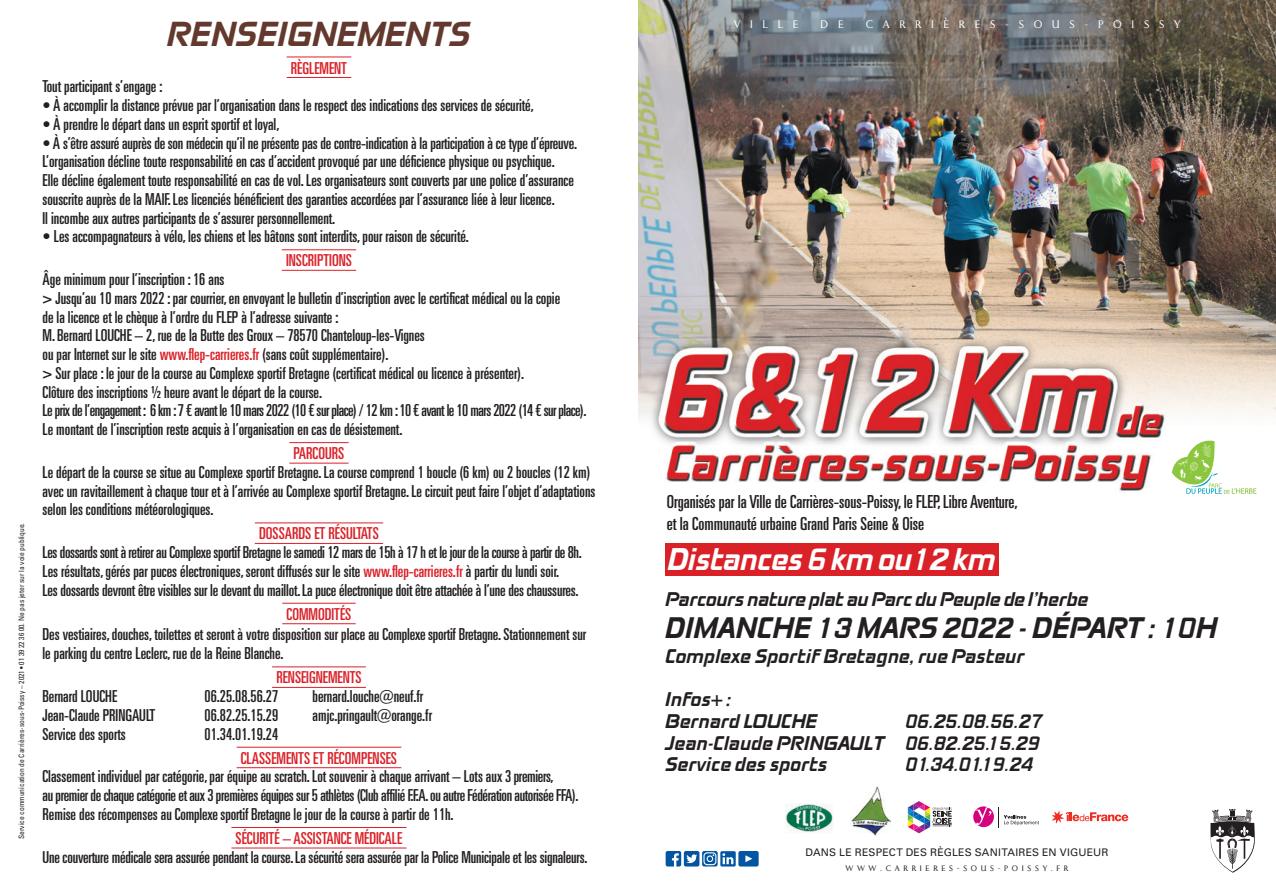
<style>
.page{position:relative;width:1276px;height:893px;background:#fff}
.page>*{position:absolute;margin:0;border:0;box-sizing:border-box;transform-origin:0 0}
.t1{font:700 31.5px "Panama";color:#63382d}
.t2{font:700 28.5px "Panama";letter-spacing:-.02em;color:#fff}
.t3{font:700 27px "Panama";color:#231f20}
.t4{font:700 18px/21.6px "Panama";color:#231f20}
.t5{font:18px/21.6px "Univers LT Pro Ult Cond";color:#231f20}
.t6{font:700 18px "Panama";letter-spacing:-.02em;color:#231f20}
.t7{font:16.5px/18.8px "Univers LT Pro Ult Cond";color:#231f20}
.t8{font:16.5px "Univers LT Pro Ult Cond";color:#da2128}
.t9{font:10.5px "Univers LT Pro 55 Roman";letter-spacing:.02em;color:#231f20}
.t10{font:300 10.2px "Pompei";letter-spacing:.95em;color:#fff}
.t11{font:condensed 7.5px "Univers LT Pro";color:#231f20}
.t12{font:300 7.35px "Pompei";letter-spacing:.5em;color:#231f20}
.s1{color:#da2128}
</style>
<div class="page">
<hr style="left:287px;top:77px;width:64px;height:1px;background:#da2128">
<hr style="left:287px;top:57px;width:64px;height:1px;background:#da2128">
<hr style="left:282px;top:270px;width:74px;height:1px;background:#da2128">
<hr style="left:282px;top:249px;width:74px;height:1px;background:#da2128">
<hr style="left:289px;top:463px;width:60px;height:1px;background:#da2128">
<hr style="left:289px;top:442px;width:60px;height:1px;background:#da2128">
<hr style="left:255px;top:543px;width:128px;height:1px;background:#da2128">
<hr style="left:255px;top:522px;width:128px;height:1px;background:#da2128">
<hr style="left:282px;top:623px;width:74px;height:1px;background:#da2128">
<hr style="left:282px;top:603px;width:74px;height:1px;background:#da2128">
<hr style="left:272px;top:687px;width:94px;height:1px;background:#da2128">
<hr style="left:272px;top:666px;width:94px;height:1px;background:#da2128">
<hr style="left:237px;top:767px;width:164px;height:1px;background:#da2128">
<hr style="left:237px;top:747px;width:164px;height:1px;background:#da2128">
<hr style="left:231px;top:848px;width:175px;height:1px;background:#da2128">
<hr style="left:231px;top:827px;width:175px;height:1px;background:#da2128">
<img style="left:638px;top:0;width:638px;height:867px">
<svg style="left:908px;top:801px;width:44px;height:32px"></svg>
<svg style="left:1051px;top:811px;width:77px;height:12px"></svg>
<img style="left:850px;top:786px;width:40px;height:49px">
<img style="left:785px;top:804px;width:48px;height:30px">
<svg style="left:973px;top:806px;width:66px;height:21px"></svg>
<svg style="left:1210px;top:809px;width:44px;height:64px"></svg>
<svg style="left:1172px;top:441px;width:84px;height:53px"></svg>
<div style="left:665px;top:543px;width:334px;height:33px;background:#da2128"></div>
<svg style="left:665px;top:851px;width:93px;height:15px"></svg>
<p class="t11" style="left:17px;top:839px;width:318px;rotate:-90deg">Service communication de Carrières-sous-Poissy – 2021 • 01 39 22 36 00. Ne pas jeter sur la voie publique.</p>
<h1 class="t1" style="left:167px;top:13px;width:305px">RENSEIGNEMENTS</h1>
<p class="t8" style="left:291px;top:56px;width:58px">RÈGLEMENT</p>
<p class="t7" style="left:43px;top:76px;width:121px">Tout participant s’engage :</p>
<p class="t7" style="left:43px;top:95px;width:493px">• À accomplir la distance prévue par l’organisation dans le respect des indications des services de sécurité,</p>
<p class="t7" style="left:43px;top:114px;width:238px">• À prendre le départ dans un esprit sportif et loyal,</p>
<p class="t7" style="left:43px;top:132px;width:536px">• À s’être assuré auprès de son médecin qu’il ne présente pas de contre-indication à la participation à ce type d’épreuve.<br>L’organisation décline toute responsabilité en cas d’accident provoqué par une déficience physique ou psychique.<br>Elle décline également toute responsabilité en cas de vol. Les organisateurs sont couverts par une police d’assurance souscrite auprès de la MAIF. Les licenciés bénéficient des garanties accordées par l’assurance liée à leur licence.<br>Il incombe aux autres participants de s’assurer personnellement.</p>
<p class="t7" style="left:43px;top:226px;width:428px">• Les accompagnateurs à vélo, les chiens et les bâtons sont interdits, pour raison de sécurité.</p>
<p class="t8" style="left:286px;top:249px;width:67px">INSCRIPTIONS</p>
<p class="t7" style="left:43px;top:269px;width:545px">Âge minimum pour l’inscription : 16 ans<br>&gt; Jusqu’au 10 mars 2022 : par courrier, en envoyant le bulletin d’inscription avec le certificat médical ou la copie<br>de la licence et le chèque à l’ordre du FLEP à l’adresse suivante :<br>M. Bernard LOUCHE – 2, rue de la Butte des Groux – 78570 Chanteloup-les-Vignes<br>ou par Internet sur le site <span class="s1">www.flep-carrieres.fr</span> (sans coût supplémentaire).<br>&gt; Sur place : le jour de la course au Complexe sportif Bretagne (certificat médical ou licence à présenter).<br>Clôture des inscriptions ½ heure avant le départ de la course.<br>Le prix de l’engagement : 6 km : 7 € avant le 10 mars 2022 (10 € sur place) / 12 km : 10 € avant le 10 mars 2022 (14 € sur place).<br>Le montant de l’inscription reste acquis à l’organisation en cas de désistement.</p>
<p class="t8" style="left:294px;top:442px;width:52px">PARCOURS</p>
<p class="t7" style="left:43px;top:462px;width:554px">Le départ de la course se situe au Complexe sportif Bretagne. La course comprend 1 boucle (6 km) ou 2 boucles (12 km) avec un ravitaillement à chaque tour et à l’arrivée au Complexe sportif Bretagne. Le circuit peut faire l’objet d’adaptations selon les conditions météorologiques.</p>
<p class="t8" style="left:259px;top:522px;width:121px">DOSSARDS ET RÉSULTATS</p>
<p class="t7" style="left:43px;top:542px;width:541px">Les dossards sont à retirer au Complexe sportif Bretagne le samedi 12 mars de 15h à 17 h et le jour de la course à partir de 8h.<br>Les résultats, gérés par puces électroniques, seront diffusés sur le site <span class="s1">www.flep-carrieres.fr</span> à partir du lundi soir.<br>Les dossards devront être visibles sur le devant du maillot. La puce électronique doit être attachée à l’une des chaussures.</p>
<p class="t8" style="left:286px;top:602px;width:66px">COMMODITÉS</p>
<p class="t7" style="left:43px;top:623px;width:545px;line-height:19.8px">Des vestiaires, douches, toilettes et seront à votre disposition sur place au Complexe sportif Bretagne. Stationnement sur le parking du centre Leclerc, rue de la Reine Blanche.</p>
<p class="t8" style="left:276px;top:666px;width:87px">RENSEIGNEMENTS</p>
<p class="t7" style="left:43px;top:686px;width:76px">Bernard LOUCHE</p>
<p class="t7" style="left:205px;top:686px;width:75px">06.25.08.56.27</p>
<p class="t7" style="left:313px;top:686px;width:112px">bernard.louche@neuf.fr</p>
<p class="t7" style="left:43px;top:705px;width:114px">Jean-Claude PRINGAULT</p>
<p class="t7" style="left:205px;top:705px;width:75px">06.82.25.15.29</p>
<p class="t7" style="left:312px;top:705px;width:121px">amjc.pringault@orange.fr</p>
<p class="t7" style="left:42px;top:723px;width:85px">Service des sports</p>
<p class="t7" style="left:204px;top:723px;width:75px">01.34.01.19.24</p>
<p class="t8" style="left:241px;top:746px;width:158px">CLASSEMENTS ET RÉCOMPENSES</p>
<p class="t7" style="left:42px;top:766px;width:537px">Classement individuel par catégorie, par équipe au scratch. Lot souvenir à chaque arrivant – Lots aux 3 premiers,<br>au premier de chaque catégorie et aux 3 premières équipes sur 5 athlètes (Club affilié F.F.A. ou autre Fédération autorisée FFA).<br>Remise des récompenses au Complexe sportif Bretagne le jour de la course à partir de 11h.</p>
<p class="t8" style="left:236px;top:827px;width:168px">SÉCURITÉ – ASSISTANCE MÉDICALE</p>
<p class="t7" style="left:42px;top:846px;width:546px">Une couverture médicale sera assurée pendant la course. La sécurité sera assurée par la Police Municipale et les signaleurs.</p>
<p class="t10" style="left:733px;top:17px;width:66px">VILLE</p>
<p class="t10" style="left:820px;top:17px;width:24px">D E</p>
<p class="t10" style="left:865px;top:17px;width:316px">CARRIÈRES-SOUS-POISSY</p>
<p class="t5" style="left:666px;top:490px;width:353px">Organisés par la Ville de Carrières-sous-Poissy, le FLEP, Libre Aventure, et la Communauté urbaine Grand Paris Seine &amp; Oise</p>
<h2 class="t2" style="left:668px;top:540px;width:330px">Distances 6 km ou12 km</h2>
<p class="t6" style="left:665px;top:587px;width:424px">Parcours nature plat au Parc du Peuple de l’herbe</p>
<h3 class="t3" style="left:665px;top:610px;width:553px">DIMANCHE 13 MARS 2022 - DÉPART : 10H</h3>
<p class="t4" style="left:665px;top:645px;width:360px">Complexe Sportif Bretagne, rue Pasteur</p>
<p class="t4" style="left:665px;top:689px;width:153px">Infos+ :<br>Bernard LOUCHE</p>
<p class="t4" style="left:665px;top:710px;width:378px;text-indent:240px">06.25.08.56.27<br>Jean-Claude PRINGAULT 06.82.25.15.29<br>Service des sports</p>
<p class="t4" style="left:905px;top:753px;width:129px">01.34.01.19.24</p>
<p class="t9" style="left:805px;top:845px;width:305px">DANS LE RESPECT DES RÈGLES SANITAIRES EN VIGUEUR</p>
<p class="t12" style="left:845px;top:863px;width:224px">WWW.CARRIERES-SOUS-POISSY.FR</p>
</div>
